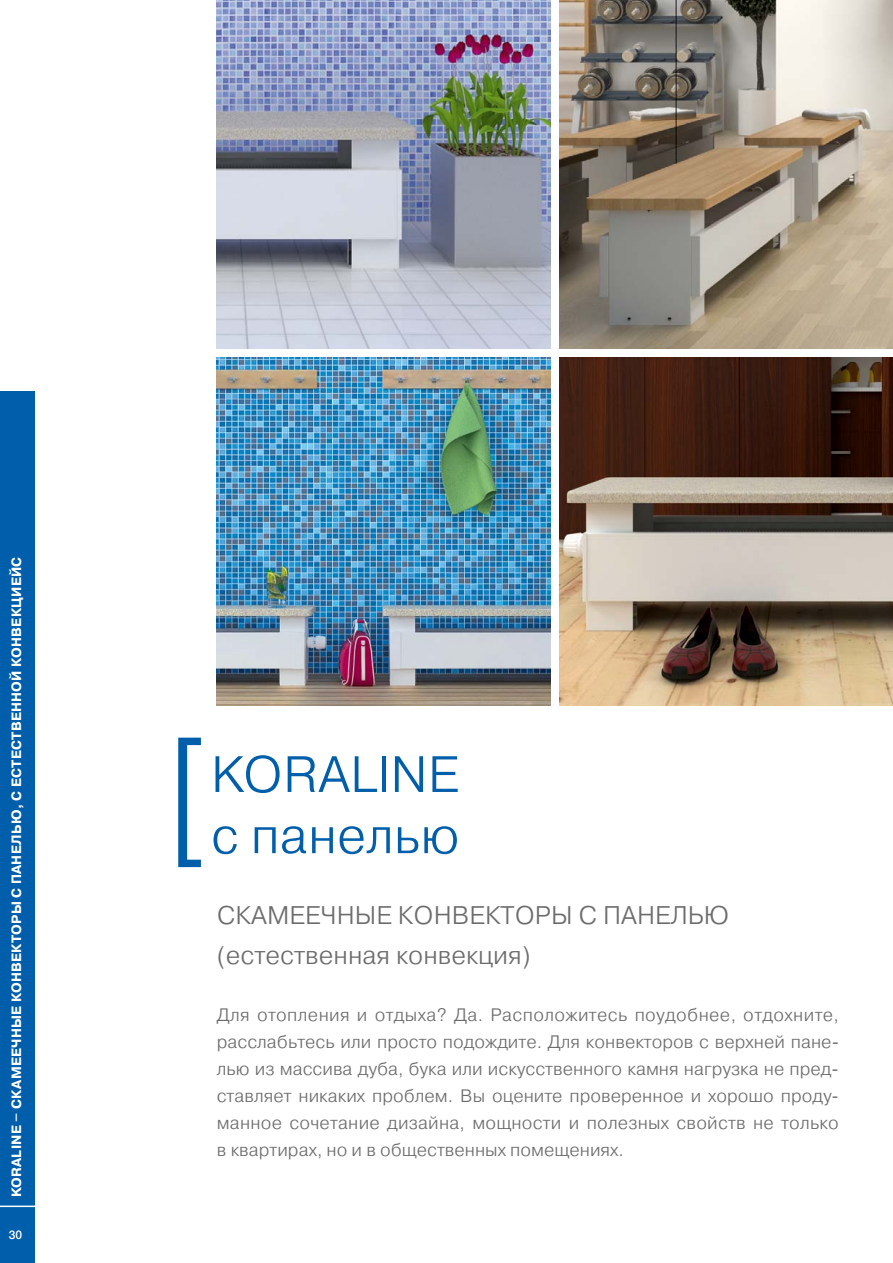
<style>
.page{position:relative;width:893px;height:1263px;background:#fff}
.page>*{position:absolute;margin:0;border:0;box-sizing:border-box;transform-origin:0 0}
.t1{font:51px/61.2px "Pragmatica Light C";color:#005eaa}
.t2{font:25.5px/40.5px "Pragmatica Light C";color:#6c6c6c}
.t3{font:18px/27px "Pragmatica Light C";color:#6c6c6c;text-align:justify}
.t4{font:700 13.5px "Pragmatica";letter-spacing:.02em;color:#fff}
.t5{font:500 12px "Helvetica Neue CE";color:#fff}
</style>
<div class="page">
<svg style="left:178px;top:738px;width:23px;height:129px"></svg>
<img style="left:217px;top:0;width:334px;height:348px">
<img style="left:217px;top:357px;width:334px;height:349px">
<img style="left:559px;top:0;width:334px;height:349px">
<img style="left:559px;top:357px;width:334px;height:349px">
<div style="left:0;top:391px;width:34px;height:872px;background:#005eaa"></div>
<hr style="left:0;top:1205px;width:55px;height:2px;background:#fff">
<p class="t4" style="left:8px;top:1197px;width:642px;rotate:-90deg">koraline – скамеечные конвекторы с панелью , С ЕСТЕСТВЕННОЙ КОНВЕКЦИЕЙС</p>
<p class="t5" style="left:9px;top:1228px;width:15px">30</p>
<h1 class="t1" style="left:211px;top:744px;width:250px">KORALINE c панелью</h1>
<h2 class="t2" style="left:217px;top:895px;width:514px">скам ееч ные конвекторы С Панелью (естественная конвекция)</h2>
<p class="t3" style="left:217px;top:1001px;width:624px">Для отопления и отдыха? Да.Расположитесь поудобнее, отдохните, расслабьтесь или просто подождите.Для конвекторов с верхней пане&shy;лью из массива дуба, бука или искусственного камня нагрузка не пред&shy;ставляет никаких проблем. Вы оцените проверенное и хорошо проду&shy;манное сочетание дизайна, мощности и полезных свойств не только в квартирах, но и в общественных помещениях.</p>
</div>
